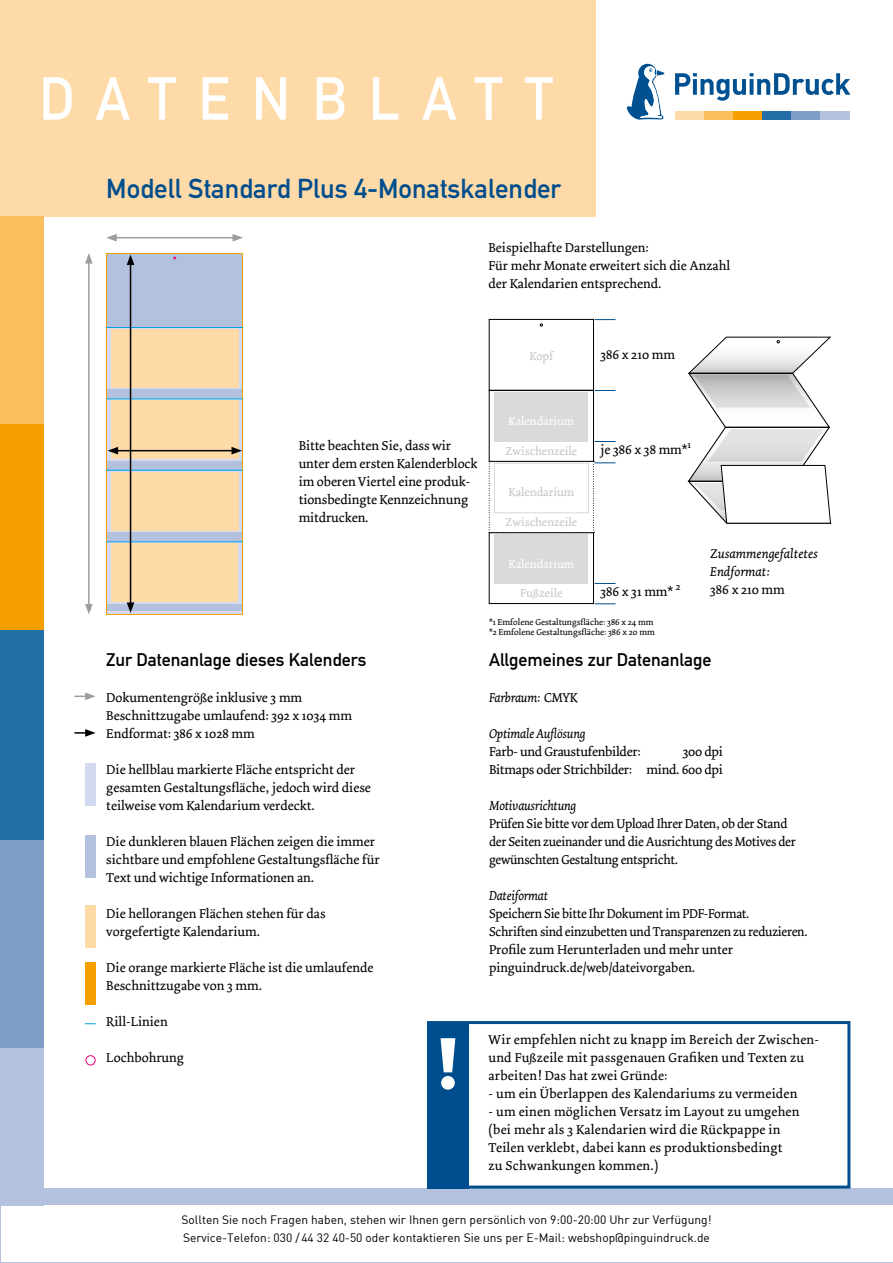
<style>
.page{position:relative;width:893px;height:1263px;background:#fff}
.page>*{position:absolute;margin:0;border:0;box-sizing:border-box;transform-origin:0 0}
.t1{font:27px "DIN Mittelschrift";color:#004d8e}
.t2{font:18px "DIN Mittelschrift";color:#000}
.t3{font:13.5px/18px "Dolly";color:#000}
.t4{font:13.5px/18px "Dolly";letter-spacing:-.02em;color:#000;scale:.96 1}
.t5{font:13.5px/18px "Dolly";letter-spacing:-.02em;color:#000;text-align:right}
.t6{font:italic 13.5px "Dolly";letter-spacing:-.02em;color:#000;scale:.96 1}
.t7{font:italic 13.5px/18px "Dolly";color:#000}
.t8{font:12px/18px "DIN";color:#000}
.t9{font:12px "Dolly";color:#c5c6c6}
.t10{font:12px "Dolly";color:#fff}
.t11{font:9px/10.8px "Dolly";color:#000}
.s1{font-style:normal}
</style>
<div class="page">
<div style="left:0;top:1188px;width:893px;height:75px;background:#b3c1de"></div>
<div style="left:1px;top:1205px;width:891px;height:57px;background:#fff"></div>
<div style="left:0;top:0;width:595px;height:216px;background:#fddaa7"></div>
<div style="left:675px;top:111px;width:29px;height:9px;background:#fddaa7"></div>
<div style="left:704px;top:111px;width:29px;height:9px;background:#fbbe5d"></div>
<div style="left:733px;top:111px;width:29px;height:9px;background:#f6a000"></div>
<div style="left:762px;top:111px;width:30px;height:9px;background:#246ea8"></div>
<div style="left:792px;top:111px;width:29px;height:9px;background:#7f9cc7"></div>
<div style="left:821px;top:111px;width:29px;height:9px;background:#b3c1de"></div>
<svg style="left:675px;top:73px;width:175px;height:28px"></svg>
<svg style="left:627px;top:64px;width:37px;height:55px"></svg>
<div style="left:0;top:216px;width:43px;height:208px;background:#fbbe5d"></div>
<div style="left:0;top:424px;width:43px;height:206px;background:#f6a000"></div>
<div style="left:0;top:630px;width:43px;height:210px;background:#246ea8"></div>
<div style="left:0;top:840px;width:43px;height:208px;background:#7f9cc7"></div>
<svg style="left:43px;top:77px;width:510px;height:43px"></svg>
<div style="left:0;top:1048px;width:43px;height:157px;background:#b3c1de"></div>
<svg style="left:107px;top:328px;width:135px;height:285px;fill:#d3daf0"></svg>
<div style="left:107px;top:254px;width:135px;height:73px;background:#b3c1de"></div>
<div style="left:107px;top:389px;width:135px;height:9px;background:#b3c1de"></div>
<div style="left:107px;top:461px;width:135px;height:8px;background:#b3c1de"></div>
<div style="left:107px;top:532px;width:135px;height:9px;background:#b3c1de"></div>
<div style="left:107px;top:604px;width:135px;height:7px;background:#b3c1de"></div>
<div style="left:111px;top:329px;width:128px;height:59px;background:#fedaa7"></div>
<div style="left:111px;top:401px;width:128px;height:58px;background:#fedaa7"></div>
<div style="left:111px;top:472px;width:128px;height:59px;background:#fedaa7"></div>
<div style="left:111px;top:544px;width:127px;height:58px;background:#fedaa7"></div>
<hr style="left:106px;top:327px;width:137px;height:1px;background:#009ee3">
<hr style="left:106px;top:399px;width:137px;height:1px;background:#009ee3">
<hr style="left:106px;top:470px;width:137px;height:1px;background:#009ee3">
<hr style="left:106px;top:541px;width:137px;height:1px;background:#009ee3">
<hr style="left:114px;top:237px;width:121px;height:1px;background:#9c9d9d">
<svg style="left:106px;top:234px;width:11px;height:8px"></svg>
<svg style="left:233px;top:234px;width:10px;height:8px"></svg>
<hr style="left:88px;top:261px;width:2px;height:345px;background:#9c9d9d">
<svg style="left:85px;top:253px;width:8px;height:11px"></svg>
<svg style="left:85px;top:604px;width:8px;height:10px"></svg>
<svg style="left:74px;top:692px;width:22px;height:8px"></svg>
<svg style="left:74px;top:729px;width:22px;height:8px"></svg>
<hr style="left:130px;top:263px;width:1px;height:342px;background:#000">
<svg style="left:127px;top:254px;width:7px;height:11px"></svg>
<svg style="left:127px;top:602px;width:7px;height:11px"></svg>
<hr style="left:116px;top:450px;width:118px;height:1px;background:#000">
<svg style="left:108px;top:447px;width:10px;height:7px"></svg>
<svg style="left:232px;top:447px;width:10px;height:7px"></svg>
<svg style="left:595px;top:319px;width:20px;height:1px"></svg>
<div style="left:85px;top:763px;width:11px;height:43px;background:#d3daf0"></div>
<div style="left:85px;top:835px;width:11px;height:42px;background:#b3c1de"></div>
<div style="left:85px;top:905px;width:11px;height:43px;background:#fedaa7"></div>
<div style="left:85px;top:962px;width:11px;height:43px;background:#f6a000"></div>
<div style="left:86px;top:1055px;width:10px;height:10px;border:1px solid #e5007d;border-radius:50%"></div>
<div style="left:489px;top:390px;width:105px;height:71px;border:1px solid #000"></div>
<div style="left:494px;top:392px;width:94px;height:50px;background:#dadada"></div>
<div style="left:489px;top:532px;width:105px;height:72px;border:1px solid #000"></div>
<div style="left:494px;top:534px;width:94px;height:50px;background:#dadada"></div>
<div style="left:489px;top:319px;width:105px;height:71px;border:1px solid #000"></div>
<svg style="left:595px;top:441px;width:20px;height:1px"></svg>
<svg style="left:489px;top:461px;width:126px;height:72px"></svg>
<svg style="left:595px;top:583px;width:20px;height:1px"></svg>
<svg style="left:595px;top:603px;width:20px;height:1px"></svg>
<svg style="left:595px;top:390px;width:20px;height:1px"></svg>
<div style="left:427px;top:1021px;width:423px;height:167px;background:#fff;border:3px solid #004d8e"></div>
<div style="left:427px;top:1022px;width:42px;height:166px;background:#004d8e"></div>
<svg style="left:441px;top:1038px;width:14px;height:52px"></svg>
<svg style="left:688px;top:337px;width:143px;height:186px"></svg>
<h1 class="t1" style="left:106px;top:173px;width:456px">Modell Standard Plus 4-Monatskalender</h1>
<p class="t3" style="left:489px;top:239px;width:243px">Beispielhafte Darstellungen:<br>Für mehr Monate erweitert sich die Anzahl der Kalendarien entsprechend.</p>
<p class="t9" style="left:529px;top:349px;width:26px">Kopf</p>
<p class="t3" style="left:600px;top:346px;width:76px">386 x 210 mm</p>
<p class="t3" style="left:299px;top:437px;width:180px">Bitte beachten Sie, dass wir unter dem ersten Kalenderblock im oberen Viertel eine produk&shy;tionsbedingte Kennzeichnung mitdrucken.</p>
<h2 class="t2" style="left:106px;top:649px;width:262px">Zur Datenanlage dieses Kalenders</h2>
<p class="t3" style="left:106px;top:689px;width:247px">Dokumentengröße inklusive 3 mm<br>Beschnittzugabe umlaufend: 392 x 1034 mm<br>Endformat: 386 x 1028 mm</p>
<p class="t3" style="left:106px;top:761px;width:266px">Die hellblau markierte Fläche entspricht der gesamten Gestaltungsfläche, jedoch wird diese teilweise vom Kalendarium verdeckt.</p>
<p class="t3" style="left:106px;top:833px;width:275px">Die dunkleren blauen Flächen zeigen die immer sichtbare und empfohlene Gestaltungsfläche für<br>Text und wichtige Informationen an.</p>
<p class="t3" style="left:106px;top:905px;width:221px">Die hellorangen Flächen stehen für das vorgefertigte Kalendarium.</p>
<p class="t3" style="left:106px;top:959px;width:269px">Die orange markierte Fläche ist die umlaufende<br>Beschnittzugabe von 3 mm.</p>
<p class="t3" style="left:106px;top:1013px;width:63px">Rill-Linien</p>
<p class="t3" style="left:106px;top:1049px;width:79px">Lochbohrung</p>
<p class="t10" style="left:508px;top:414px;width:67px">Kalendarium</p>
<p class="t9" style="left:505px;top:444px;width:73px">Zwischenzeile</p>
<p class="t9" style="left:508px;top:485px;width:67px">Kalendarium</p>
<p class="t9" style="left:505px;top:515px;width:73px">Zwischenzeile</p>
<p class="t3" style="left:600px;top:441px;width:92px">je 386 x 38 mm*<sup>1</sup></p>
<p class="t10" style="left:508px;top:556px;width:67px">Kalendarium</p>
<p class="t9" style="left:520px;top:586px;width:44px">Fußzeile</p>
<p class="t3" style="left:600px;top:583px;width:82px">386 x 31 mm* <sup>2</sup></p>
<p class="t11" style="left:489px;top:616px;width:167px">*1 Emfolene Gestaltungsfläche: 386 x 24 mm *2 Emfolene Gestaltungsfläche: 386 x 20 mm</p>
<p class="t7" style="left:710px;top:545px;width:109px">Zusammengefaltetes<br>Endformat:</p>
<p class="t3" style="left:710px;top:581px;width:76px">386 x 210 mm</p>
<h2 class="t2" style="left:489px;top:649px;width:224px">Allgemeines zur Datenanlage</h2>
<p class="t6" style="left:489px;top:690px;width:94px">Farbraum: <span class="s1">CMYK</span></p>
<p class="t6" style="left:489px;top:726px;width:102px">Optimale Auflösung</p>
<p class="t5" style="left:489px;top:743px;width:153px">Farb- und Graustufenbilder:</p>
<p class="t5" style="left:489px;top:743px;width:235px">300 dpi<br>Bitmaps oder Strichbilder: mind. 600 dpi</p>
<p class="t6" style="left:489px;top:798px;width:92px">Motivausrichtung</p>
<p class="t4" style="left:489px;top:815px;width:321px">Prüfen Sie bitte vor dem Upload Ihrer Daten, ob der Stand der Seiten zueinander und die Ausrichtung des Motives der gewünschten Gestaltung entspricht.</p>
<p class="t6" style="left:489px;top:888px;width:63px">Dateiformat</p>
<p class="t4" style="left:489px;top:905px;width:333px">Speichern Sie bitte Ihr Dokument im PDF-Format.<br>Schriften sind einzubetten und Transparenzen zu reduzieren.<br>Profile zum Herunterladen und mehr unter pinguindruck.de/web/dateivorgaben.</p>
<p class="t3" style="left:489px;top:1031px;width:332px">Wir empfehlen nicht zu knapp im Bereich der Zwischen&shy;und Fußzeile mit passgenauen Grafiken und Texten zu arbeiten! Das hat zwei Gründe:</p>
<p class="t3" style="left:489px;top:1085px;width:310px">- um ein Überlappen des Kalendariums zu vermeiden</p>
<p class="t3" style="left:489px;top:1103px;width:312px">- um einen möglichen Versatz im Layout zu umgehen (bei mehr als 3 Kalendarien wird die Rückpappe in Teilen verklebt, dabei kann es produktionsbedingt zu Schwankungen kommen.)</p>
<p class="t8" style="left:182px;top:1210px;width:531px">Sollten Sie noch Fragen haben, stehen wir Ihnen gern persönlich von 9:00-20:00 Uhr zur Verfügung!<br>Service-Telefon: 030 / 44 32 40-50 oder kontaktieren Sie uns per E-Mail: webshop@pinguindruck.de</p>
</div>
